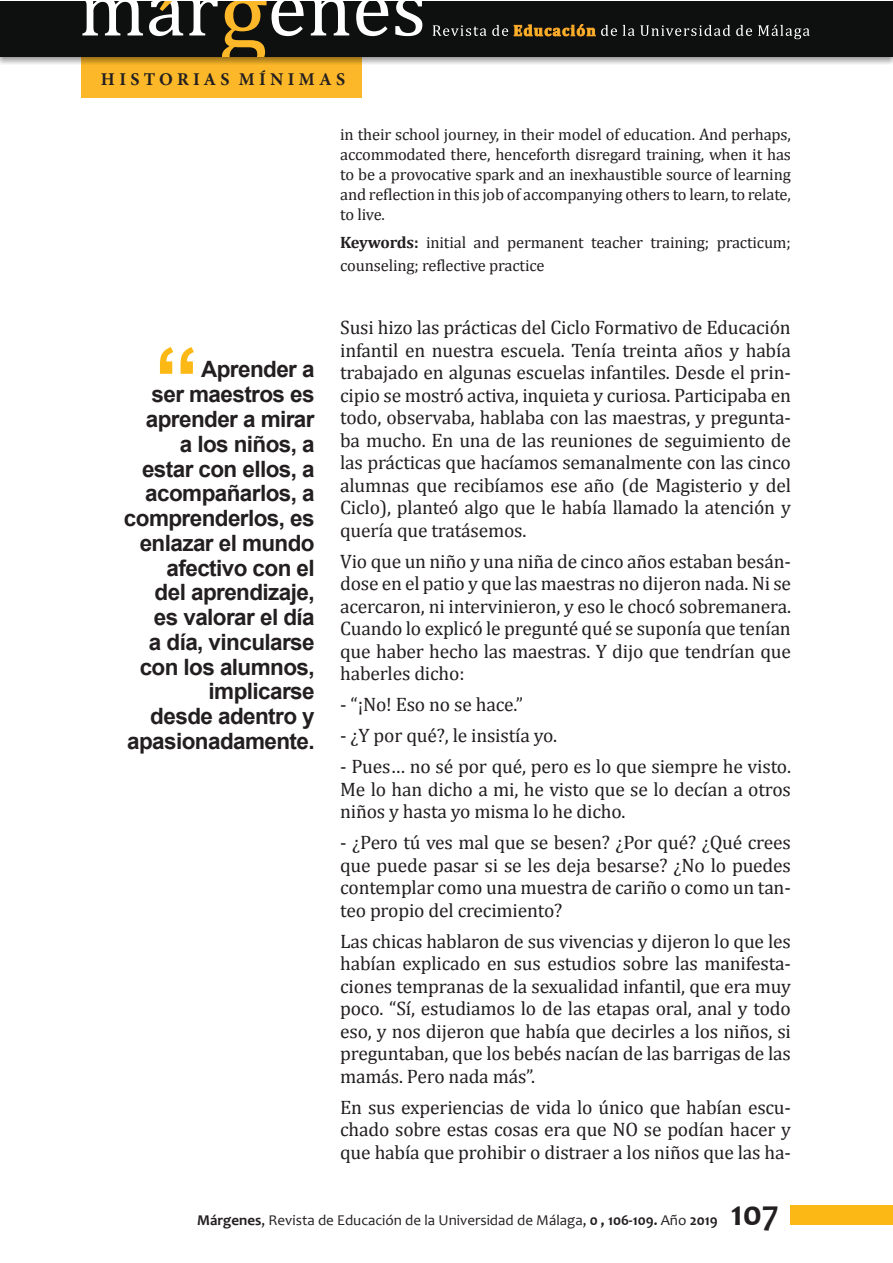
<style>
.page{position:relative;width:893px;height:1263px;background:#fff}
.page>*{position:absolute;margin:0;border:0;box-sizing:border-box;transform-origin:0 0}
.t1{font:700 90px "Arial";color:#fcb814}
.t2{font:700 36px "Candara";color:#231f20}
.t3{font:700 22.5px/24.8px "Arial";letter-spacing:-.025em;color:#231f20;text-align:right}
.t4{font:19.5px/22.5px "Cambria";letter-spacing:-.01em;color:#231f20;text-align:justify}
.t5{font:700 18px "Minion Pro";letter-spacing:.24em;color:#231f20}
.t6{font:16.5px/19.8px "Cambria";letter-spacing:-.01em;color:#231f20;text-align:justify}
.t7{font:15px "Candara";color:#231f20}
.s1{font-weight:700}
</style>
<div class="page">
<div style="left:82px;top:1px;width:280px;height:96px;background:#fcb828"></div>
<img style="left:0;top:57px;width:893px;height:8px">
<div style="left:0;top:0;width:893px;height:57px;background:#0e100f"></div>
<svg style="left:433px;top:25px;width:75px;height:11px"></svg>
<svg style="left:623px;top:25px;width:107px;height:11px"></svg>
<svg style="left:736px;top:25px;width:16px;height:11px"></svg>
<svg style="left:758px;top:25px;width:52px;height:14px"></svg>
<svg style="left:514px;top:24px;width:103px;height:12px"></svg>
<svg style="left:82px;top:1px;width:340px;height:56px"></svg>
<hr style="left:0;top:0;width:893px;height:1px;background:#fff">
<div style="left:791px;top:1205px;width:102px;height:20px;background:#fcb814"></div>
<p class="t5" style="left:101px;top:67px;width:246px">HISTORIAS MÍNIMAS</p>
<h1 class="t1" style="left:154px;top:320px;width:46px">“</h1>
<p class="t3" style="left:124px;top:358px;width:192px">Aprender a<br>ser maestros es aprender a mirar<br>a los niños, a estar con ellos, a acompañarlos, a comprenderlos, es enlazar el mundo afectivo con el<br>del aprendizaje,<br>es valorar el día<br>a día, vincularse con los alumnos, implicarse<br>desde adentro y apasionadamente.</p>
<p class="t6" style="left:340px;top:125px;width:452px">in their school journey, in their model of education. And perhaps, accommodated there, henceforth disregard training, when it has to be a provocative spark and an inexhaustible source of learning and reflection in this job of accompanying others to learn, to relate, to live.</p>
<p class="t6" style="left:340px;top:231px;width:452px;line-height:23.4px"><span class="s1">Keywords:</span> initial and permanent teacher training; practicum; counseling; reflective practice</p>
<p class="t4" style="left:340px;top:316px;width:452px">Susi hizo las prácticas del Ciclo Formativo de Educación infantil en nuestra escuela. Tenía treinta años y había trabajado en algunas escuelas infantiles. Desde el prin&shy;cipio se mostró activa, inquieta y curiosa. Participaba en todo, observaba, hablaba con las maestras, y pregunta&shy;ba mucho. En una de las reuniones de seguimiento de las prácticas que hacíamos semanalmente con las cinco alumnas que recibíamos ese año (de Magisterio y del Ciclo), planteó algo que le había llamado la atención y quería que tratásemos.</p>
<p class="t4" style="left:340px;top:550px;width:452px">Vio que un niño y una niña de cinco años estaban besán&shy;dose en el patio y que las maestras no dijeron nada. Ni se acercaron, ni intervinieron, y eso le chocó sobremanera.<br>Cuando lo explicó le pregunté qué se suponía que tenían que haber hecho las maestras. Y dijo que tendrían que haberles dicho:</p>
<p class="t4" style="left:340px;top:693px;width:184px">- “¡No! Eso no se hace.”</p>
<p class="t4" style="left:340px;top:724px;width:218px">- ¿Y por qué?, le insistía yo.</p>
<p class="t4" style="left:340px;top:755px;width:452px">- Pues… no sé por qué, pero es lo que siempre he visto.<br>Me lo han dicho a mi, he visto que se lo decían a otros niños y hasta yo misma lo he dicho.</p>
<p class="t4" style="left:340px;top:831px;width:452px">- ¿Pero tú ves mal que se besen? ¿Por qué? ¿Qué crees que puede pasar si se les deja besarse? ¿No lo puedes contemplar como una muestra de cariño o como un tan&shy;teo propio del crecimiento?</p>
<p class="t4" style="left:340px;top:930px;width:452px">Las chicas hablaron de sus vivencias y dijeron lo que les habían explicado en sus estudios sobre las manifesta&shy;ciones tempranas de la sexualidad infantil, que era muy poco. “Sí, estudiamos lo de las etapas oral, anal y todo eso, y nos dijeron que había que decirles a los niños, si preguntaban, que los bebés nacían de las barrigas de las mamás. Pero nada más”.</p>
<p class="t4" style="left:340px;top:1096px;width:452px">En sus experiencias de vida lo único que habían escu&shy;chado sobre estas cosas era que NO se podían hacer y que había que prohibir o distraer a los niños que las ha-</p>
<p class="t7" style="left:197px;top:1210px;width:522px"><span class="s1">Márgenes</span>, Revista de Educación de la Universidad de Málaga, <span class="s1">0 , 106-109.</span> Año <span class="s1">2019</span></p>
<h2 class="t2" style="left:731px;top:1190px;width:49px">107</h2>
</div>
